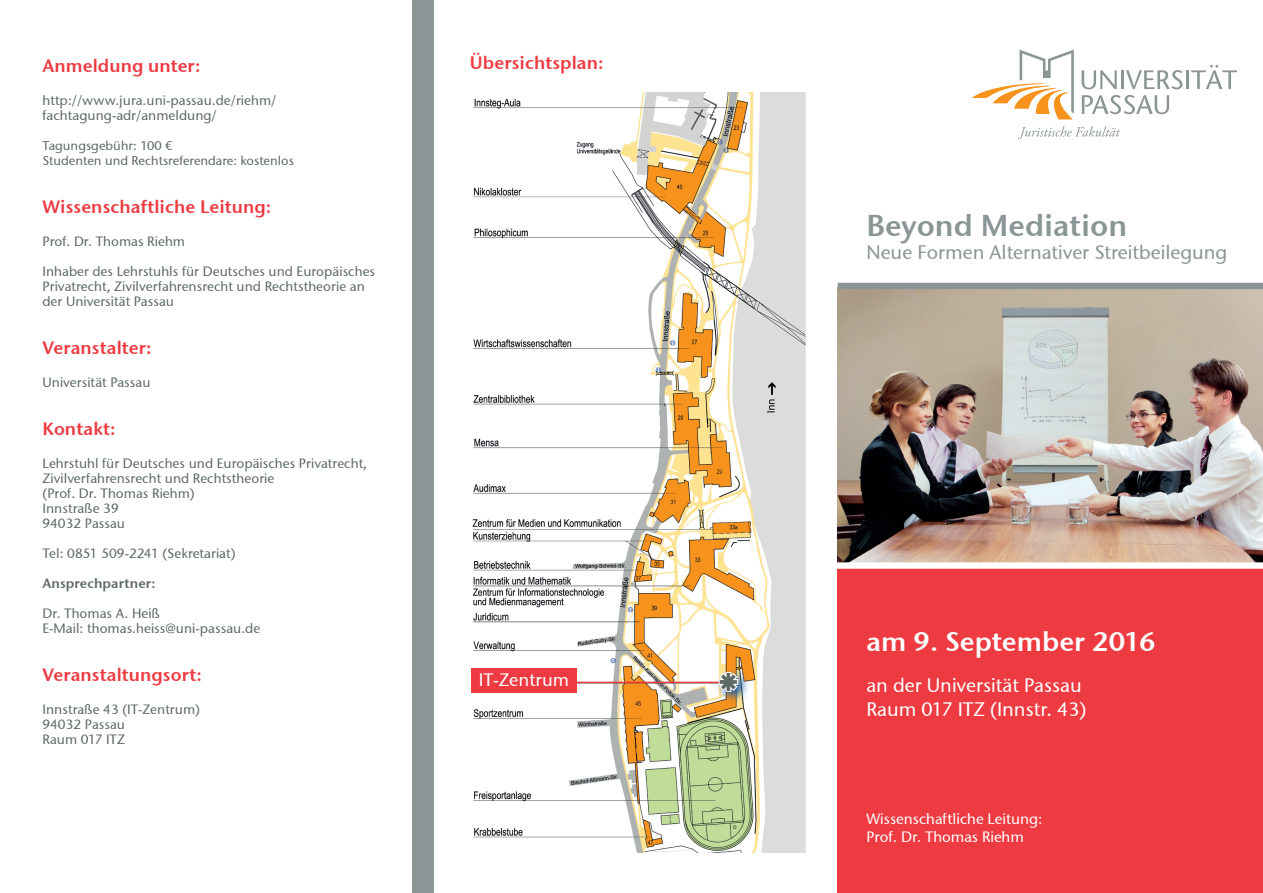
<style>
.page{position:relative;width:1263px;height:893px;background:#fff}
.page>*{position:absolute;margin:0;border:0;box-sizing:border-box;transform-origin:0 0}
.t1{font:30px "Stone Sans Semi ITCTT";color:#8a9595}
.t2{font:27px "Stone Sans Semi ITCTT";color:#fff}
.t3{font:19.5px/23.4px "Stone Sans ITCTT Medium";color:#fff}
.t4{font:19.5px "Stone Sans ITCTT Medium";color:#8a9595}
.t5{font:18px "Stone Sans Semi ITCTT";letter-spacing:.005em;color:#ee3a41}
.t6{font:18px "Stone Sans ITCTT Medium";color:#fff}
.t7{font:15px/18px "Stone Sans ITCTT Medium";color:#fff}
.t8{font:13.5px/15px "Stone Sans ITCTT Medium";letter-spacing:.005em;color:#5d6966}
.t9{font:13.5px "Stone Sans Semi ITCTT";letter-spacing:.005em;color:#5d6966}
.t10{font:12.75px/15px "Stone Sans ITCTT Medium";letter-spacing:.005em;color:#5d6966}
</style>
<div class="page">
<div style="left:838px;top:509px;width:425px;height:384px;background:#ee3a41"></div>
<img style="left:838px;top:289px;width:425px;height:273px">
<div style="left:836px;top:562px;width:427px;height:7px;background:#fff"></div>
<img style="left:471px;top:92px;width:335px;height:761px">
<div style="left:412px;top:0;width:22px;height:893px;background:#8a9595"></div>
<div style="left:471px;top:668px;width:106px;height:24px;background:#ee3a41"></div>
<hr style="left:576px;top:682px;width:155px;height:1px;background:#ee3a41">
<svg style="left:715px;top:668px;width:36px;height:36px"></svg>
<svg style="left:1082px;top:95px;width:87px;height:19px"></svg>
<svg style="left:1081px;top:70px;width:36px;height:19px"></svg>
<hr style="left:1121px;top:70px;width:3px;height:19px;background:#8c9595">
<svg style="left:1126px;top:70px;width:56px;height:19px"></svg>
<hr style="left:1186px;top:70px;width:3px;height:19px;background:#8c9595">
<svg style="left:1191px;top:65px;width:46px;height:24px"></svg>
<svg style="left:972px;top:50px;width:102px;height:69px"></svg>
<svg style="left:1018px;top:126px;width:102px;height:13px"></svg>
<div style="left:838px;top:283px;width:425px;height:6px;background:#8a9595"></div>
<svg style="left:717px;top:671px;width:23px;height:22px"></svg>
<h3 class="t5" style="left:43px;top:55px;width:160px">Anmeldung unter:</h3>
<p class="t8" style="left:43px;top:93px;width:235px">http://www.jura.uni-passau.de/riehm/ fachtagung-adr/anmeldung/</p>
<p class="t10" style="left:43px;top:138px;width:253px">Tagungsgebühr: 100 €<br>Studenten und Rechtsreferendare: kostenlos</p>
<h3 class="t5" style="left:43px;top:196px;width:230px">Wissenschaftliche Leitung:</h3>
<p class="t8" style="left:43px;top:234px;width:144px">Prof. Dr. Thomas Riehm</p>
<p class="t8" style="left:43px;top:264px;width:334px">Inhaber des Lehrstuhls für Deutsches und Europäisches<br>Privatrecht, Zivilverfahrensrecht und Rechtstheorie an der Universität Passau</p>
<h3 class="t5" style="left:43px;top:337px;width:111px">Veranstalter:</h3>
<p class="t8" style="left:43px;top:375px;width:109px">Universität Passau</p>
<h3 class="t5" style="left:43px;top:418px;width:75px">Kontakt:</h3>
<p class="t8" style="left:43px;top:456px;width:326px">Lehrstuhl für Deutsches und Europäisches Privatrecht,<br>Zivilverfahrensrecht und Rechtstheorie<br>(Prof. Dr. Thomas Riehm)<br>Innstraße 39<br>94032 Passau</p>
<p class="t8" style="left:43px;top:546px;width:194px">Tel: 0851 509-2241 (Sekretariat)</p>
<p class="t9" style="left:43px;top:575px;width:114px">Ansprechpartner:</p>
<p class="t8" style="left:43px;top:606px;width:219px">Dr. Thomas A. Heiß<br>E-Mail: thomas.heiss@uni-passau.de</p>
<h3 class="t5" style="left:43px;top:664px;width:161px">Veranstaltungsort:</h3>
<p class="t8" style="left:43px;top:702px;width:159px">Innstraße 43 (IT-Zentrum)<br>94032 Passau<br>Raum 017 ITZ</p>
<h3 class="t5" style="left:470px;top:51px;width:135px">Übersichtsplan:</h3>
<h3 class="t6" style="left:479px;top:669px;width:92px">IT-Zentrum</h3>
<h1 class="t1" style="left:866px;top:206px;width:262px">Beyond Mediation</h1>
<h3 class="t4" style="left:866px;top:240px;width:362px">Neue Formen Alternativer Streitbeilegung</h3>
<h2 class="t2" style="left:866px;top:624px;width:291px">am 9. September 2016</h2>
<h3 class="t3" style="left:866px;top:674px;width:222px">an der Universität Passau<br>Raum 017 ITZ (Innstr. 43)</h3>
<p class="t7" style="left:866px;top:809px;width:177px">Wissenschaftliche Leitung:<br>Prof. Dr. Thomas Riehm</p>
</div>
